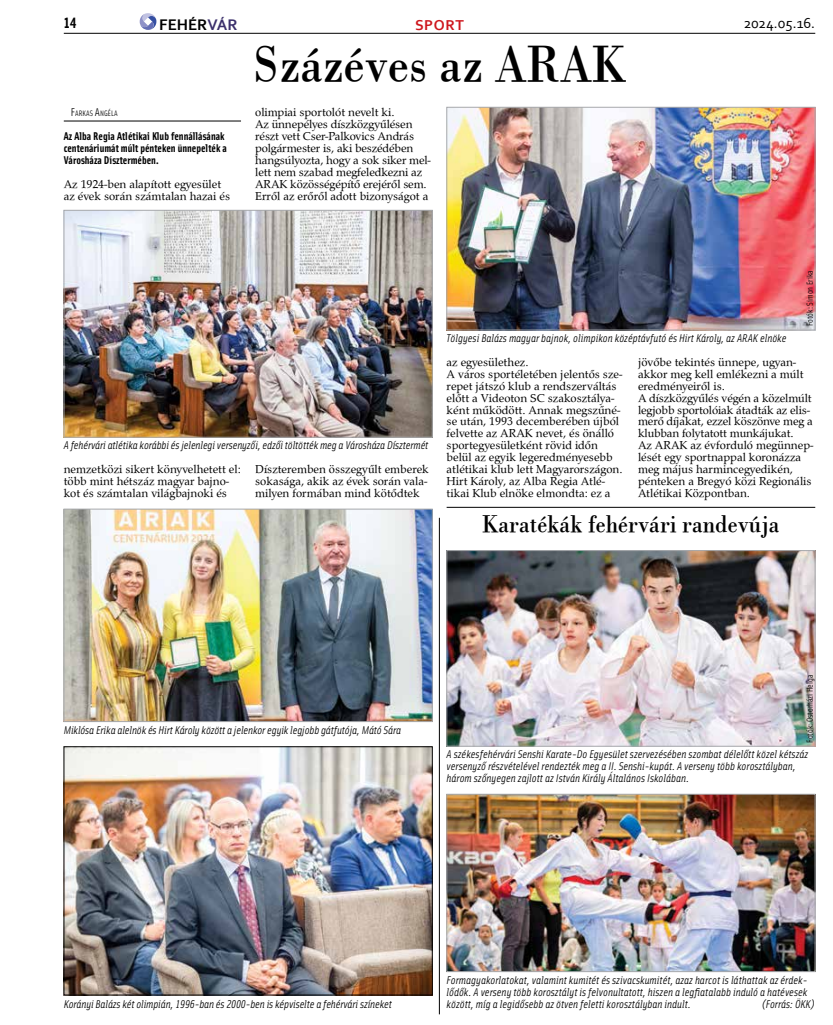
<style>
.page{position:relative;width:833px;height:1025px;background:#fff}
.page>*{position:absolute;margin:0;border:0;box-sizing:border-box;transform-origin:0 0}
.t1{font:52.5px "Bodoni PFL";color:#000;scale:.9 1}
.t2{font:25px "Bodoni PFL";color:#000;scale:.9 1}
.t3{font:700 16.12px "Corbel";color:#000}
.t4{font:15px "Corbel";color:#000}
.t5{font:700 15px "Corbel";letter-spacing:.04em;color:#ce171e}
.t6{font:700 15px "Solex";color:#000}
.t7{font:11.88px/11.9px "Palladius";color:#000}
.t8{font:italic 11.25px/11.9px "Solex";color:#000;text-align:justify}
.t9{font:700 11.25px/11.9px "Solex";color:#000}
.t10{font:8.75px "Solex";color:#000}
.t11{font:7.88px "Solex";color:#000}
.s1{color:#3c316c}
.s2{font-size:11.25px}
</style>
<div class="page">
<hr style="left:64px;top:33px;width:751px;height:1px;background:#000">
<svg style="left:140px;top:13px;width:16px;height:17px"></svg>
<hr style="left:64px;top:121px;width:177px;height:1px;background:#000">
<img style="left:448px;top:109px;width:365px;height:219px">
<div style="left:446px;top:107px;width:369px;height:223px;border:1px solid #a7a9ac"></div>
<img style="left:66px;top:212px;width:364px;height:223px">
<div style="left:64px;top:210px;width:368px;height:227px;border:1px solid #a7a9ac"></div>
<img style="left:66px;top:510px;width:364px;height:209px">
<div style="left:64px;top:508px;width:368px;height:213px;border:1px solid #a7a9ac"></div>
<img style="left:66px;top:748px;width:364px;height:244px">
<div style="left:64px;top:746px;width:368px;height:248px;border:1px solid #000"></div>
<img style="left:448px;top:795px;width:365px;height:174px">
<div style="left:446px;top:793px;width:369px;height:178px;border:1px solid #a7a9ac"></div>
<img style="left:448px;top:552px;width:365px;height:192px">
<div style="left:446px;top:550px;width:369px;height:196px;border:1px solid #a7a9ac"></div>
<hr style="left:439px;top:517px;width:1px;height:496px;background:#000">
<hr style="left:446px;top:507px;width:369px;height:1px;background:#000">
<p class="t6" style="left:64px;top:13px;width:14px">14</p>
<h3 class="t3" style="left:159px;top:15px;width:80px">FEHÉR<span class="s1">VÁR</span></h3>
<p class="t5" style="left:415px;top:15px;width:50px">SPORT</p>
<p class="t4" style="left:743px;top:13px;width:73px">2024.05.16.</p>
<h1 class="t1" style="left:253px;top:27px;width:415px">Százéves az ARAK</h1>
<p class="t11" style="left:71px;top:109px;width:48px"><span class="s2">F</span>ARKAS <span class="s2">A</span>NGÉLA</p>
<p class="t9" style="left:64px;top:130px;width:164px">Az Alba Regia Atlétikai Klub fennállásának centenáriumát múlt pénteken ünnepelték a<br>Városháza Dísztermében.</p>
<p class="t7" style="left:64px;top:178px;width:168px">Az 1924-ben alapított egyesület az évek során számtalan hazai és</p>
<p class="t7" style="left:255px;top:106px;width:177px">olimpiai sportolót nevelt ki.<br>Az ünnepélyes díszközgyűlésen részt vett Cser-Palkovics András polgármester is, aki beszédében hangsúlyozta, hogy a sok siker mel&shy;lett nem szabad megfeledkezni az ARAK közösségépítő erejéről sem.<br>Erről az erőről adott bizonyságot a</p>
<p class="t8" style="left:64px;top:438px;width:366px">A fehérvári atlétika korábbi és jelenlegi versenyzői, edzői töltötték meg a Városháza Dísztermét</p>
<p class="t7" style="left:64px;top:463px;width:179px">nemzetközi sikert könyvelhetett el: több mint hétszáz magyar bajno&shy;kot és számtalan világbajnoki és</p>
<p class="t7" style="left:255px;top:463px;width:175px">Díszteremben összegyűlt emberek sokasága, akik az évek során vala&shy;milyen formában mind kötődtek</p>
<p class="t8" style="left:446px;top:332px;width:341px">Tölgyesi Balázs magyar bajnok, olimpikon középtávfutó és Hirt Károly, az ARAK elnöke</p>
<p class="t10" style="left:804px;top:326px;width:58px;rotate:-90deg">Fotók: Simon Erika</p>
<p class="t7" style="left:446px;top:356px;width:177px">az egyesülethez.<br>A város sportéletében jelentős sze&shy;repet játszó klub a rendszerváltás előtt a Videoton SC szakosztálya&shy;ként működött. Annak megszűné&shy;se után, 1993 decemberében újból felvette az ARAK nevet, és önálló sportegyesületként rövid időn belül az egyik legeredményesebb atlétikai klub lett Magyarországon.<br>Hirt Károly, az Alba Regia Atlé&shy;tikai Klub elnöke elmondta: ez a</p>
<p class="t7" style="left:638px;top:356px;width:177px">jövőbe tekintés ünnepe, ugyan&shy;akkor meg kell emlékezni a múlt eredményeiről is.<br>A díszközgyűlés végén a közelmúlt legjobb sportolóiak átadták az elis&shy;merő díjakat, ezzel köszönve meg a klubban folytatott munkájukat.<br>Az ARAK az évforduló megünnep&shy;lését egy sportnappal koronázza meg május harmincegyedikén, pénteken a Bregyó közi Regionális<br>Atlétikai Központban.</p>
<h2 class="t2" style="left:482px;top:506px;width:332px">Karatékák fehérvári randevúja</h2>
<p class="t8" style="left:64px;top:723px;width:339px">Miklósa Erika alelnök és Hirt Károly között a jelenkor egyik legjobb gátfutója, Mátó Sára</p>
<p class="t10" style="left:804px;top:742px;width:70px;rotate:-90deg">Fotók: Ostorházi Helga</p>
<p class="t8" style="left:446px;top:747px;width:363px;text-align:left">A székesfehérvári Senshi Karate-Do Egyesület szervezésében szombat délelőtt közel kétszáz versenyző részvételével rendezték meg a II. Senshi-kupát. A verseny több korosztályban, három szőnyegen zajlott az István Király Általános Iskolában.</p>
<p class="t8" style="left:64px;top:997px;width:330px">Korányi Balázs két olimpián, 1996-ban és 2000-ben is képviselte a fehérvári színeket</p>
<p class="t8" style="left:446px;top:973px;width:362px">Formagyakorlatokat, valamint kumitét és szivacskumitét, azaz harcot is láthattak az érdek&shy;lődők. A verseny több korosztályt is felvonultatott, hiszen a legfiatalabb induló a hatévesek között, míg a legidősebb az ötven feletti korosztályban indult.</p>
<p class="t8" style="left:761px;top:997px;width:55px">(Forrás: ÖKK)</p>
</div>
